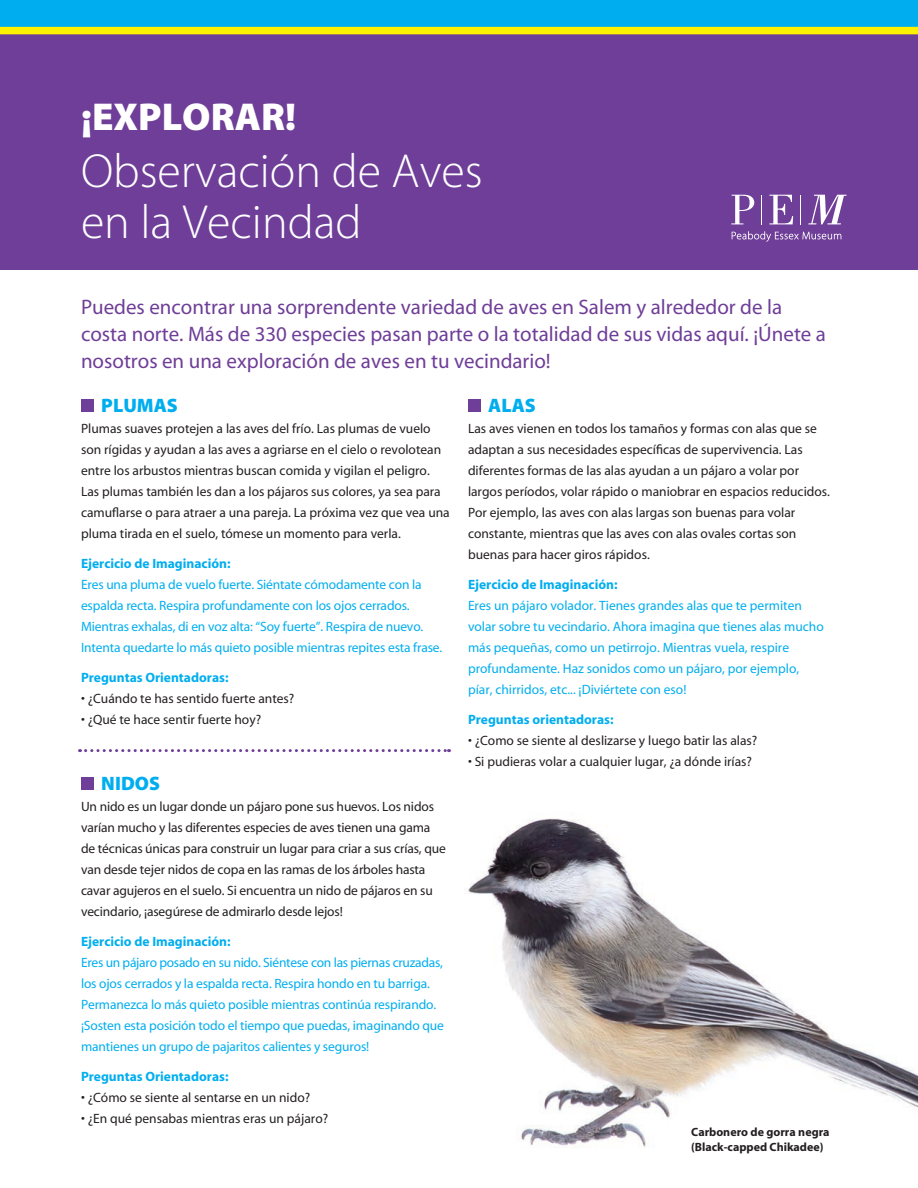
<style>
.page{position:relative;width:918px;height:1188px;background:#fff}
.page>*{position:absolute;margin:0;border:0;box-sizing:border-box;transform-origin:0 0}
.t1{font:300 48px/51px "Myriad";color:#fff}
.t2{font:900 39px "Myriad";color:#fff}
.t3{font:21px/27px "Myriad";color:#6f3e98}
.t4{font:900 19.5px "Myriad";color:#00aeef}
.t5{font:13.5px/21px "Myriad";color:#231f20}
.t6{font:13.5px/21px "Myriad";letter-spacing:-.01em;color:#00aeef}
.t7{font:700 13.5px "Myriad";color:#00aeef}
.t8{font:700 12px/15px "Myriad";color:#231f20}
</style>
<div class="page">
<img style="left:468px;top:818px;width:450px;height:330px">
<div style="left:0;top:0;width:918px;height:270px;background:#6f3e98"></div>
<svg style="left:808px;top:195px;width:39px;height:29px"></svg>
<svg style="left:731px;top:195px;width:23px;height:29px"></svg>
<svg style="left:800px;top:195px;width:1px;height:29px"></svg>
<svg style="left:769px;top:195px;width:24px;height:29px"></svg>
<svg style="left:761px;top:195px;width:1px;height:29px"></svg>
<svg style="left:732px;top:231px;width:109px;height:11px"></svg>
<div style="left:81px;top:399px;width:13px;height:13px;background:#6f3e98"></div>
<div style="left:81px;top:777px;width:13px;height:13px;background:#6f3e98"></div>
<div style="left:468px;top:399px;width:13px;height:13px;background:#6f3e98"></div>
<div style="left:0;top:0;width:918px;height:31px;background:#00aeef"></div>
<div style="left:0;top:27px;width:918px;height:7px;background:#fff101"></div>
<svg style="left:80px;top:749px;width:369px;height:3px"></svg>
<h2 class="t2" style="left:81px;top:96px;width:217px">¡EXPLORAR!</h2>
<h1 class="t1" style="left:81px;top:147px;width:403px">Observación de Aves en la Vecindad</h1>
<h3 class="t3" style="left:81px;top:295px;width:747px">Puedes encontrar una sorprendente variedad de aves en Salem y alrededor de la costa norte. Más de 330 especies pasan parte o la totalidad de sus vidas aquí. ¡Únete a nosotros en una exploración de aves en tu vecindario!</h3>
<h3 class="t4" style="left:101px;top:395px;width:78px">PLUMAS</h3>
<p class="t5" style="left:81px;top:418px;width:370px">Plumas suaves protejen a las aves del frío. Las plumas de vuelo son rígidas y ayudan a las aves a agriarse en el cielo o revolotean entre los arbustos mientras buscan comida y vigilan el peligro.<br>Las plumas también les dan a los pájaros sus colores, ya sea para camuflarse o para atraer a una pareja. La próxima vez que vea una pluma tirada en el suelo, tómese un momento para verla.</p>
<p class="t7" style="left:81px;top:556px;width:151px">Ejercicio de Imaginación:</p>
<p class="t6" style="left:81px;top:574px;width:363px">Eres una pluma de vuelo fuerte. Siéntate cómodamente con la espalda recta. Respira profundamente con los ojos cerrados.<br>Mientras exhalas, di en voz alta: “Soy fuerte”. Respira de nuevo.<br>Intenta quedarte lo más quieto posible mientras repites esta frase.</p>
<p class="t7" style="left:81px;top:670px;width:149px">Preguntas Orientadoras:</p>
<p class="t5" style="left:81px;top:688px;width:215px">• ¿Cuándo te has sentido fuerte antes?</p>
<p class="t5" style="left:81px;top:709px;width:182px">• ¿Qué te hace sentir fuerte hoy?</p>
<h3 class="t4" style="left:101px;top:773px;width:60px">NIDOS</h3>
<p class="t5" style="left:81px;top:796px;width:366px">Un nido es un lugar donde un pájaro pone sus huevos. Los nidos varían mucho y las diferentes especies de aves tienen una gama de técnicas únicas para construir un lugar para criar a sus crías, que van desde tejer nidos de copa en las ramas de los árboles hasta cavar agujeros en el suelo. Si encuentra un nido de pájaros en su vecindario, ¡asegúrese de admirarlo desde lejos!</p>
<p class="t7" style="left:81px;top:934px;width:151px">Ejercicio de Imaginación:</p>
<p class="t6" style="left:81px;top:952px;width:364px">Eres un pájaro posado en su nido. Siéntese con las piernas cruzadas, los ojos cerrados y la espalda recta. Respira hondo en tu barriga.<br>Permanezca lo más quieto posible mientras continúa respirando. ¡Sosten esta posición todo el tiempo que puedas, imaginando que mantienes un grupo de pajaritos calientes y seguros!</p>
<p class="t7" style="left:81px;top:1069px;width:149px">Preguntas Orientadoras:</p>
<p class="t5" style="left:81px;top:1087px;width:231px">• ¿Cómo se siente al sentarse en un nido?</p>
<p class="t5" style="left:81px;top:1108px;width:249px">• ¿En qué pensabas mientras eras un pájaro?</p>
<h3 class="t4" style="left:488px;top:395px;width:49px">ALAS</h3>
<p class="t5" style="left:468px;top:418px;width:364px">Las aves vienen en todos los tamaños y formas con alas que se adaptan a sus necesidades específicas de supervivencia. Las diferentes formas de las alas ayudan a un pájaro a volar por largos períodos, volar rápido o maniobrar en espacios reducidos.<br>Por ejemplo, las aves con alas largas son buenas para volar constante, mientras que las aves con alas ovales cortas son buenas para hacer giros rápidos.</p>
<p class="t7" style="left:468px;top:577px;width:151px">Ejercicio de Imaginación:</p>
<p class="t6" style="left:468px;top:595px;width:357px">Eres un pájaro volador. Tienes grandes alas que te permiten volar sobre tu vecindario. Ahora imagina que tienes alas mucho más pequeñas, como un petirrojo. Mientras vuela, respire profundamente. Haz sonidos como un pájaro, por ejemplo, píar, chirridos, etc... ¡Diviértete con eso!</p>
<p class="t7" style="left:468px;top:712px;width:147px">Preguntas orientadoras:</p>
<p class="t5" style="left:468px;top:730px;width:291px">• ¿Como se siente al deslizarse y luego batir las alas?</p>
<p class="t5" style="left:468px;top:751px;width:286px">• Si pudieras volar a cualquier lugar, ¿a dónde irías?</p>
<p class="t8" style="left:691px;top:1125px;width:140px">Carbonero de gorra negra (Black-capped Chikadee)</p>
</div>
